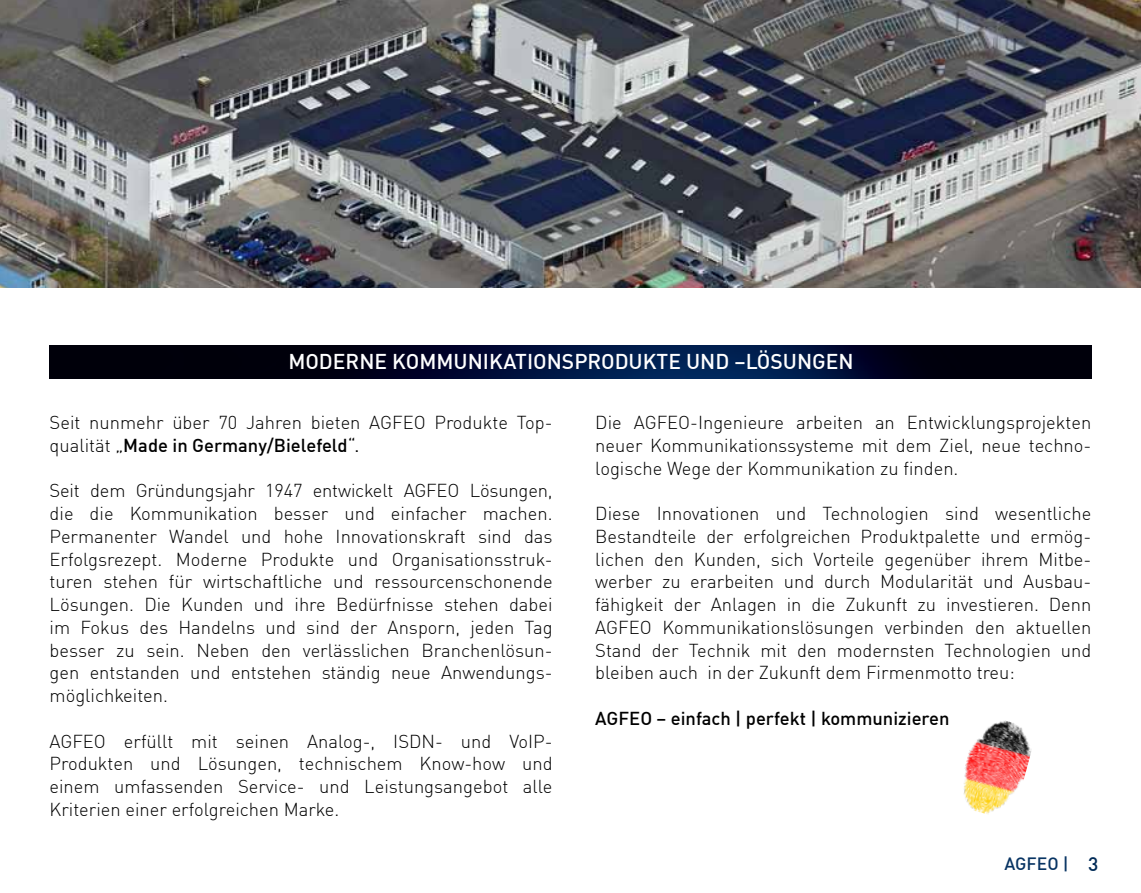
<style>
.page{position:relative;width:1141px;height:893px;background:#fff}
.page>*{position:absolute;margin:0;border:0;box-sizing:border-box;transform-origin:0 0}
.t1{font:500 21px "DIN Offc";color:#fff}
.t2{font:500 19.25px "DIN Offc";color:#012b57}
.t3{font:300 18.38px/22.8px "DIN Offc";color:#000;text-align:justify}
.t4{font:500 18.38px "DIN Offc";color:#000}
.t5{font:500 17.5px "DIN Offc";color:#083463}
.s1{font-weight:400}
.s2{font-weight:500}
</style>
<div class="page">
<img style="left:50px;top:346px;width:1041px;height:32px">
<img style="left:0;top:0;width:1141px;height:288px">
<img style="left:963px;top:720px;width:69px;height:94px">
<p class="t1" style="left:288px;top:348px;width:567px">Moderne Kommunikationsprodukte und –lösungen</p>
<p class="t3" style="left:50px;top:411px;width:505px">Seit nunmehr über 70 Jahren bieten AGFEO Produkte Top&shy;qualität <span class="s1">„</span><span class="s2">Made in Germany/Bielefeld</span><span class="s1">“.</span></p>
<p class="t3" style="left:50px;top:479px;width:398px">Seit dem Gründungsjahr 1947 entwickelt AGFEO</p>
<p class="t3" style="left:50px;top:479px;width:505px;text-indent:420px">Lösungen, die die Kommunikation besser und einfacher machen.<br>Permanenter Wandel und hohe I nnovationskraft sind das Erfolgsrezept. M oderne Produkte und O rganisationsstruk&shy;turen stehen für wirtschaftliche und ressourcenschonende Lösungen. Die Kunden und ihre Bedürfnisse stehen dabei im Fokus des Handelns und sind der Ansporn, jeden Tag besser zu sein. Neben den verlässlichen Branchenlösun&shy;gen entstanden und entstehen ständig neue Anwendungs&shy;möglichkeiten.</p>
<p class="t3" style="left:50px;top:729px;width:45px">AGFEO</p>
<p class="t3" style="left:50px;top:729px;width:505px;text-indent:74px">erfüllt mit seinen Analog-, ISDN- und VoI P-Produkten und Lösungen, technischem Know-how und einem umfassenden Service- und Leistungsangebot alle Kriterien einer erfolgreichen Marke.</p>
<p class="t3" style="left:595px;top:411px;width:498px">Die AGFEO-I ngenieure arbeiten an Entwicklungsprojekten neuer Kommunikationssysteme mit dem Ziel, neue techno&shy;logische Wege der Kommunikation zu finden.</p>
<p class="t3" style="left:595px;top:502px;width:498px">Diese I nnovationen und Technologien sind wesentliche Bestandteile der erfolgreichen Produktpalette und ermög&shy;lichen den Kunden, sich Vorteile gegenüber ihrem M itbe&shy;werber zu erarbeiten und durch Modularität und Ausbau&shy;fähigkeit der Anlagen in die Zukunft zu investieren. Denn AGFEO</p>
<p class="t3" style="left:595px;top:616px;width:498px;text-indent:67px">Kommunikationslösungen verbinden den aktuellen Stand der Technik mit den modernsten Technologien und bleiben auch in der Zukunft dem Firmenmotto treu:</p>
<p class="t4" style="left:595px;top:706px;width:356px">AGFEO – einfach | perfekt | kommunizieren</p>
<p class="t5" style="left:1004px;top:853px;width:66px">AGFEO |</p>
<p class="t2" style="left:1088px;top:852px;width:12px">3</p>
</div>
